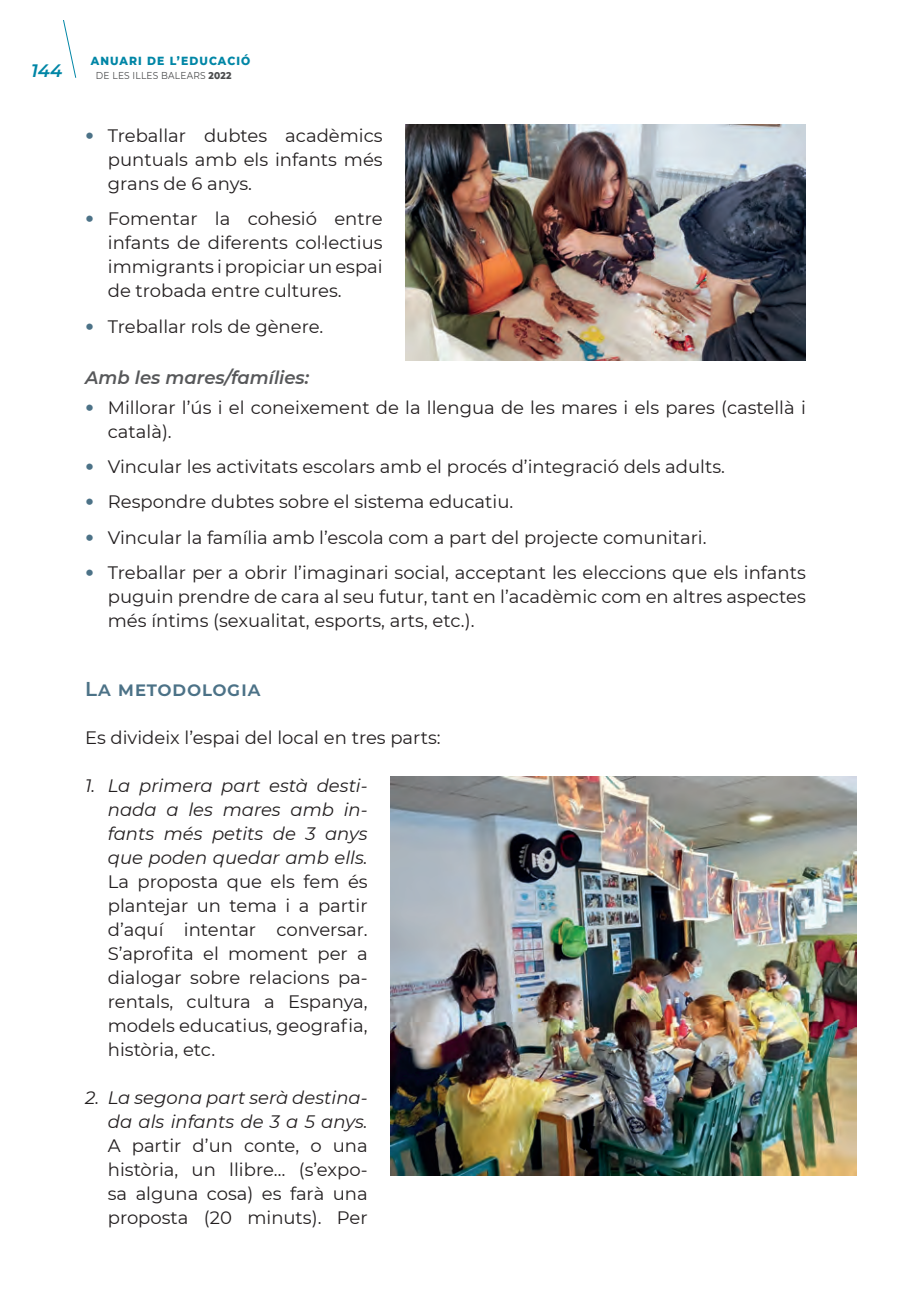
<style>
.page{position:relative;width:908px;height:1304px;background:#fff}
.page>*{position:absolute;margin:0;border:0;box-sizing:border-box;transform-origin:0 0}
.t1{font:600 20px "Montserrat";letter-spacing:.06em;color:#4c7287}
.t2{font:18px/24px "Montserrat";color:#231f20;text-align:justify}
.t3{font:italic 18px/24px "Montserrat";color:#231f20;text-align:justify}
.t4{font:italic 600 18px "Montserrat";color:#57585a}
.t5{font:italic 600 18px "Montserrat";color:#0086a6}
.t6{font:800 12px "Montserrat";letter-spacing:.1em;color:#0086a6;scale:.9 1}
.t7{font:10px "Montserrat";letter-spacing:.025em;color:#4b4c4d;scale:.9 1}
.s1{font-weight:800}
.s2{font-family:"Frutiger LT Std";font-weight:300;color:#4c7287}
</style>
<div class="page">
<svg style="left:63px;top:20px;width:13px;height:58px"></svg>
<img style="left:405px;top:125px;width:400px;height:236px">
<img style="left:390px;top:777px;width:466px;height:398px">
<p class="t5" style="left:31px;top:58px;width:33px">144</p>
<p class="t6" style="left:91px;top:52px;width:179px">ANUARI DE L’EDUCACIÓ</p>
<p class="t7" style="left:96px;top:69px;width:152px">DE LES ILLES BALEARS <span class="s1">2022</span></p>
<p class="t2" style="left:108px;top:123px;width:276px;text-indent:-23px"><span class="s2">•</span> Treballar dubtes acadèmics puntuals amb els infants més grans de 6 anys.</p>
<p class="t2" style="left:108px;top:206px;width:276px;text-indent:-23px"><span class="s2">•</span> Fomentar la cohesió entre infants de diferents col·lectius immigrants i propiciar un espai de trobada entre cultures.</p>
<p class="t2" style="left:85px;top:314px;width:240px"><span class="s2">•</span> Treballar rols de gènere.</p>
<p class="t4" style="left:85px;top:365px;width:225px">Amb les mares/famílies:</p>
<p class="t2" style="left:108px;top:395px;width:699px;text-indent:-23px"><span class="s2">•</span> Millorar l’ús i el coneixement de la llengua de les mares i els pares (castellà i català).</p>
<p class="t2" style="left:85px;top:454px;width:641px"><span class="s2">•</span> Vincular les activitats escolars amb el procés d’integració dels adults.</p>
<p class="t2" style="left:85px;top:489px;width:429px"><span class="s2">•</span> Respondre dubtes sobre el sistema educatiu.</p>
<p class="t2" style="left:85px;top:525px;width:622px"><span class="s2">•</span> Vincular la família amb l’escola com a part del projecte comunitari.</p>
<p class="t2" style="left:108px;top:560px;width:699px;text-indent:-23px"><span class="s2">•</span> Treballar per a obrir l’imaginari social, acceptant les eleccions que els infants puguin prendre de cara al seu futur, tant en l’acadèmic com en altres aspectes més íntims (sexualitat, esports, arts, etc.).</p>
<p class="t1" style="left:85px;top:675px;width:176px">La metodologia</p>
<p class="t2" style="left:85px;top:725px;width:357px">Es divideix l’espai del local en tres parts:</p>
<p class="t3" style="left:108px;top:773px;width:261px;text-indent:-23px">1. La primera part està desti&shy;nada a les mares amb in&shy;fants més petits de 3 anys que poden quedar amb ells.</p>
<p class="t2" style="left:108px;top:869px;width:261px">La proposta que els fem és plantejar un tema i a partir d’aquí intentar conversar.<br>S’aprofita el moment per a dialogar sobre relacions pa&shy;rentals, cultura a Espanya, models educatius, geografia, història, etc.</p>
<p class="t3" style="left:85px;top:1085px;width:284px;text-align:right">2. La segona part serà destina&shy;da als infants de 3 a 5 anys.</p>
<p class="t2" style="left:108px;top:1133px;width:261px">A partir d’un conte, o una història, un llibre… (s’expo&shy;sa alguna cosa) es farà una proposta (20 minuts). Per</p>
</div>
